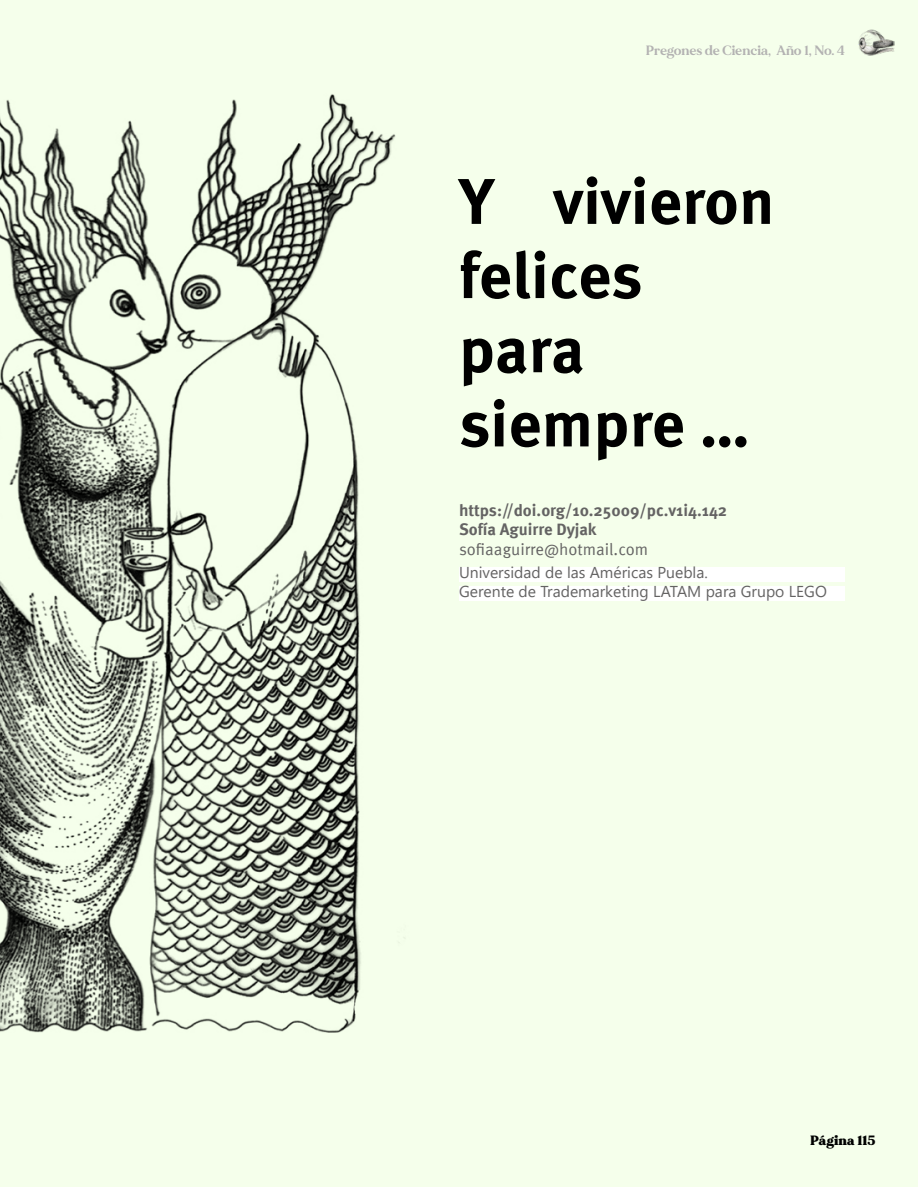
<style>
.page{position:relative;width:918px;height:1188px;background:#fff}
.page>*{position:absolute;margin:0;border:0;box-sizing:border-box;transform-origin:0 0}
.t1{font:700 64.5px/74.1px "Meta Pro";letter-spacing:-.005em;color:#000}
.t2{font:700 16.5px/18.9px "Meta Pro";color:#646363}
.t3{font:16.5px "Meta Pro";color:#646363}
.t4{font:15.75px/18.9px "Segoe UI";color:#646363}
.t5{font:700 13.5px "MADE Mirage";letter-spacing:.01em;color:#b3b2b2}
.t6{font:900 13.5px "MADE Mirage";color:#000}
</style>
<div class="page">
<div style="left:0;top:0;width:918px;height:1186px;background:#f5ffeb"></div>
<img style="left:0;top:94px;width:396px;height:939px">
<div style="left:459px;top:567px;width:386px;height:15px;background:#fff"></div>
<div style="left:459px;top:586px;width:386px;height:14px;background:#fff"></div>
<img style="left:858px;top:29px;width:36px;height:27px">
<p class="t5" style="left:646px;top:42px;width:201px">Pregones de Ciencia, Año 1, No. 4</p>
<h1 class="t1" style="left:459px;top:160px;width:317px">Y vivieron felices para siempre …</h1>
<p class="t2" style="left:459px;top:500px;width:270px">https://doi.org/10.25009/pc.v1i4.142<br>Sofía Aguirre Dyjak</p>
<p class="t3" style="left:459px;top:537px;width:191px">sofiaaguirre@hotmail.com</p>
<p class="t4" style="left:459px;top:562px;width:369px">Universidad de las Américas Puebla.<br>Gerente de Trademarketing LATAM para Grupo LEGO</p>
<p class="t6" style="left:810px;top:1131px;width:67px">Página 115</p>
</div>
